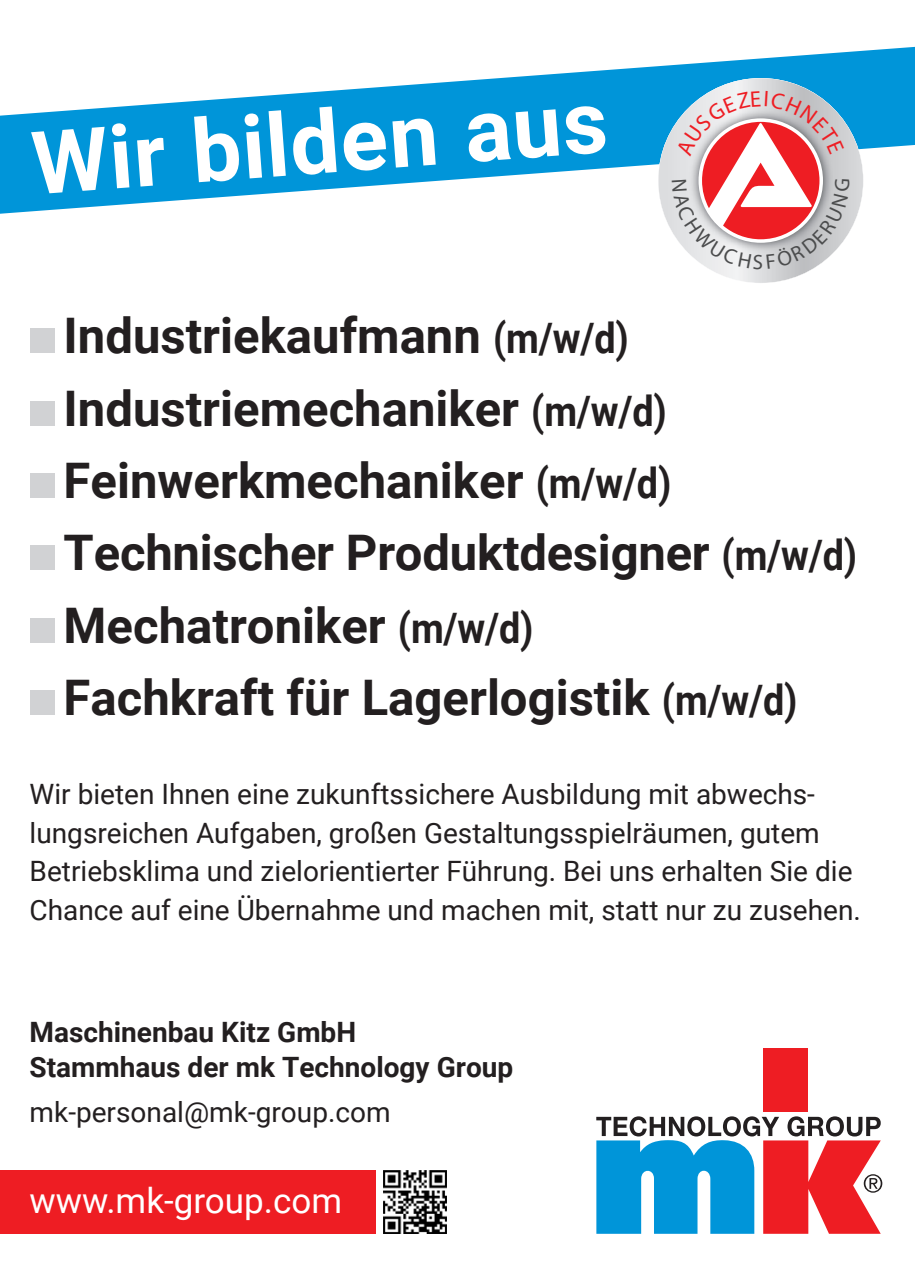
<style>
.page{position:relative;width:915px;height:1269px;background:#fff}
.page>*{position:absolute;margin:0;border:0;box-sizing:border-box;transform-origin:0 0}
.t1{font:700 87.5px "Roboto";color:#fff}
.t2{font:700 49px/72.5px "Roboto";color:#231f20}
.t3{font:35px "Roboto";color:#fff}
.t4{font:28px/38.5px "Roboto";color:#231f20}
.t5{font:700 28px/35px "Roboto";color:#231f20}
.s1{font-size:42px}
</style>
<div class="page">
<svg style="left:0;top:47px;width:914px;height:167px;fill:#0095d9"></svg>
<div style="left:762px;top:1048px;width:45px;height:63px;background:#ee1d23"></div>
<svg style="left:596px;top:1116px;width:285px;height:117px"></svg>
<div style="left:0;top:1169px;width:375px;height:64px;background:#ee1d23"></div>
<img style="left:383px;top:1170px;width:63px;height:63px">
<div style="left:30px;top:328px;width:24px;height:25px;background:#d1d2d4"></div>
<div style="left:30px;top:400px;width:24px;height:25px;background:#d1d2d4"></div>
<div style="left:30px;top:473px;width:24px;height:25px;background:#d1d2d4"></div>
<div style="left:30px;top:545px;width:24px;height:25px;background:#d1d2d4"></div>
<div style="left:30px;top:617px;width:24px;height:25px;background:#d1d2d4"></div>
<div style="left:30px;top:690px;width:24px;height:25px;background:#d1d2d4"></div>
<svg style="left:658px;top:78px;width:204px;height:205px"></svg>
<h1 class="t1" style="left:28px;top:101px;width:578px;rotate:-4deg">Wir bilden aus</h1>
<h2 class="t2" style="left:64px;top:297px;width:794px">Industriekaufmann <span class="s1">(m/w/d)<br></span>Industriemechaniker <span class="s1">(m/w/d)<br></span>Feinwerkmechaniker <span class="s1">(m/w/d)<br></span>Technischer Produktdesigner <span class="s1">(m/w/d)<br></span>Mechatroniker <span class="s1">(m/w/d)<br></span>Fachkraft für Lagerlogistik <span class="s1">(m/w/d)</span></h2>
<p class="t4" style="left:30px;top:773px;width:832px">Wir bieten Ihnen eine zukunftssichere Ausbildung mit abwechs&shy;lungsreichen Aufgaben, großen Gestaltungsspielräumen, gutem Betriebsklima und zielorientierter Führung. Bei uns erhalten Sie die Chance auf eine Übernahme und machen mit, statt nur zu zusehen.</p>
<p class="t5" style="left:30px;top:1013px;width:485px">Maschinenbau Kitz GmbH<br>Stammhaus der mk Technology Group</p>
<p class="t4" style="left:30px;top:1091px;width:362px">mk-personal@mk-group.com</p>
<p class="t3" style="left:30px;top:1175px;width:314px">www.mk-group.com</p>
</div>
